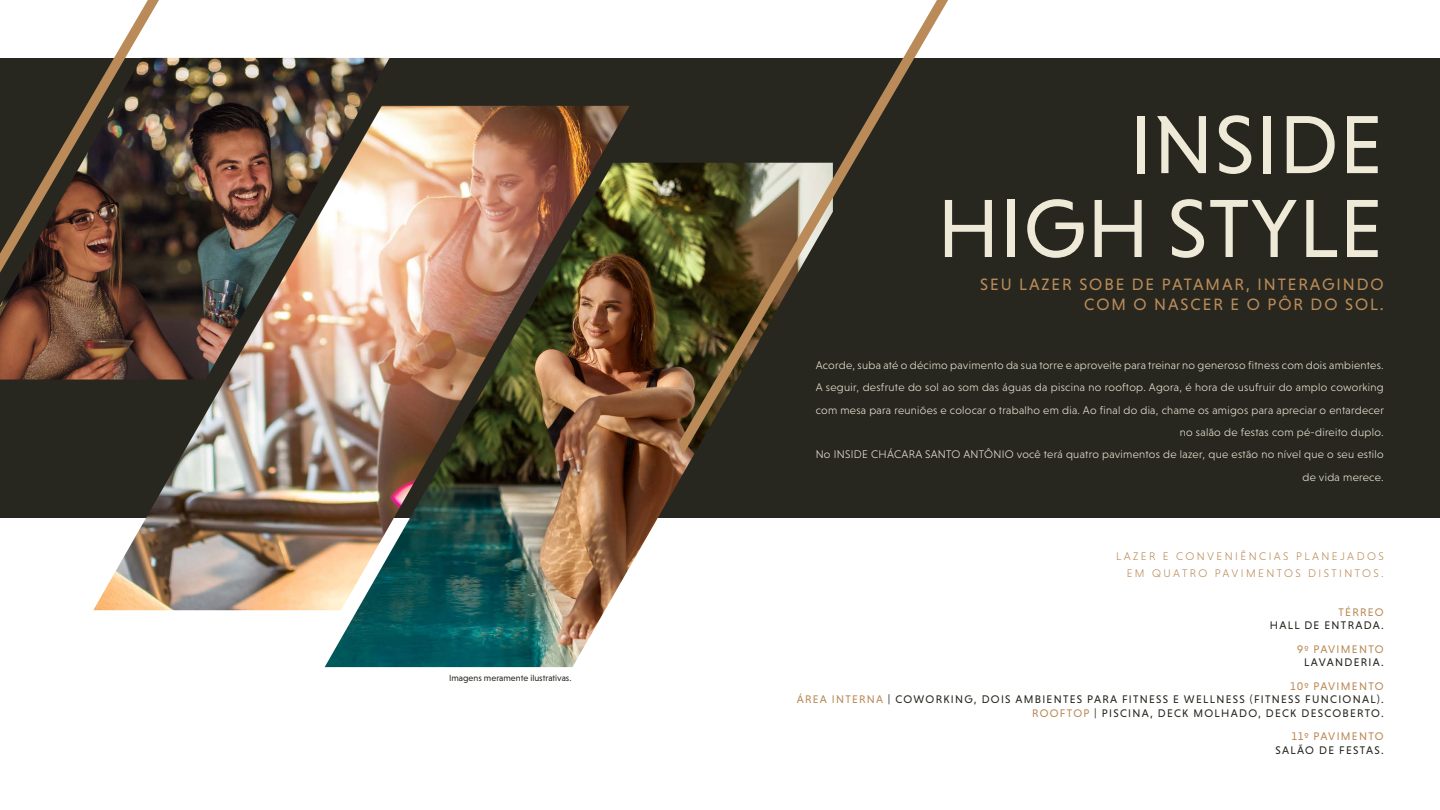
<style>
.page{position:relative;width:1440px;height:810px;background:#fff}
.page>*{position:absolute;margin:0;border:0;box-sizing:border-box;transform-origin:0 0}
.t1{font:83.85px/83.8px "Niveau Grotesk";letter-spacing:.015em;color:#efe9d7;text-align:right}
.t2{font:16.8px/20.1px "Niveau Grotesk";letter-spacing:.115em;color:#ba8b58;text-align:right}
.t3{font:300 11.25px/22.4px "Niveau Grotesk";letter-spacing:.025em;color:#efe9d7;text-align:right}
.t4{font:11.25px/13.5px "Niveau Grotesk";letter-spacing:.115em;color:#272720;text-align:right}
.t5{font:300 11.25px/16.8px "Niveau Grotesk";letter-spacing:.215em;color:#ba8b58;text-align:right}
.t6{font:11.25px/13.5px "Niveau Grotesk";letter-spacing:.115em;color:#ba8b58;text-align:right}
.t7{font:9px "Niveau Grotesk";color:#272720}
.s1{color:#ba8b58}
.s2{color:#272720}
</style>
<div class="page">
<div style="left:0;top:58px;width:1440px;height:460px;background:#272720"></div>
<img style="left:325px;top:359px;width:369px;height:308px">
<img style="left:93px;top:359px;width:537px;height:251px">
<svg style="left:679px;top:0;width:269px;height:455px"></svg>
<img style="left:0;top:0;width:918px;height:359px">
<p class="t7" style="left:449px;top:672px;width:124px">Imagens meramente ilustrativas.</p>
<p class="t1" style="left:938px;top:102px;width:447px">INSIDE<br>HIGH STYLE</p>
<p class="t2" style="left:980px;top:274px;width:405px">SEU LAZER SOBE DE PATAMAR, INTERAGINDO<br>COM O NASCER E O PÔR DO SOL.</p>
<p class="t3" style="left:816px;top:354px;width:570px">Acorde, suba até o décimo pavimento da sua torre e aproveite para treinar no generoso fitness com dois ambientes.<br>A seguir, desfrute do sol ao som das águas da piscina no rooftop. Agora, é hora de usufruir do amplo coworking com mesa para reuniões e colocar o trabalho em dia. Ao final do dia, chame os amigos para apreciar o entardecer no salão de festas com pé-direito duplo.</p>
<p class="t3" style="left:816px;top:443px;width:570px">No INSIDE CHÁCARA SANTO ANTÔNIO você terá quatro pavimentos de lazer, que estão no nível que o seu estilo de vida merece.</p>
<p class="t5" style="left:1116px;top:548px;width:269px">LAZER E CONVENIÊNCIAS PLANEJADOS<br>EM QUATRO PAVIMENTOS DISTINTOS.</p>
<p class="t4" style="left:1270px;top:605px;width:115px"><span class="s1">TÉRREO<br></span>HALL DE ENTRADA.</p>
<p class="t6" style="left:1297px;top:642px;width:88px">9º PAVIMENTO<br><span class="s2">LAVANDERIA.</span></p>
<p class="t4" style="left:797px;top:679px;width:588px"><span class="s1">10º PAVIMENTO<br>ÁREA INTERNA</span> | COWORKING, DOIS AMBIENTES PARA FITNESS E WELLNESS (FITNESS FUNCIONAL).<br><span class="s1">ROOFTOP</span> | PISCINA, DECK MOLHADO, DECK DESCOBERTO.</p>
<p class="t4" style="left:1276px;top:730px;width:110px"><span class="s1">11º PAVIMENTO<br></span>SALÃO DE FESTAS.</p>
</div>
